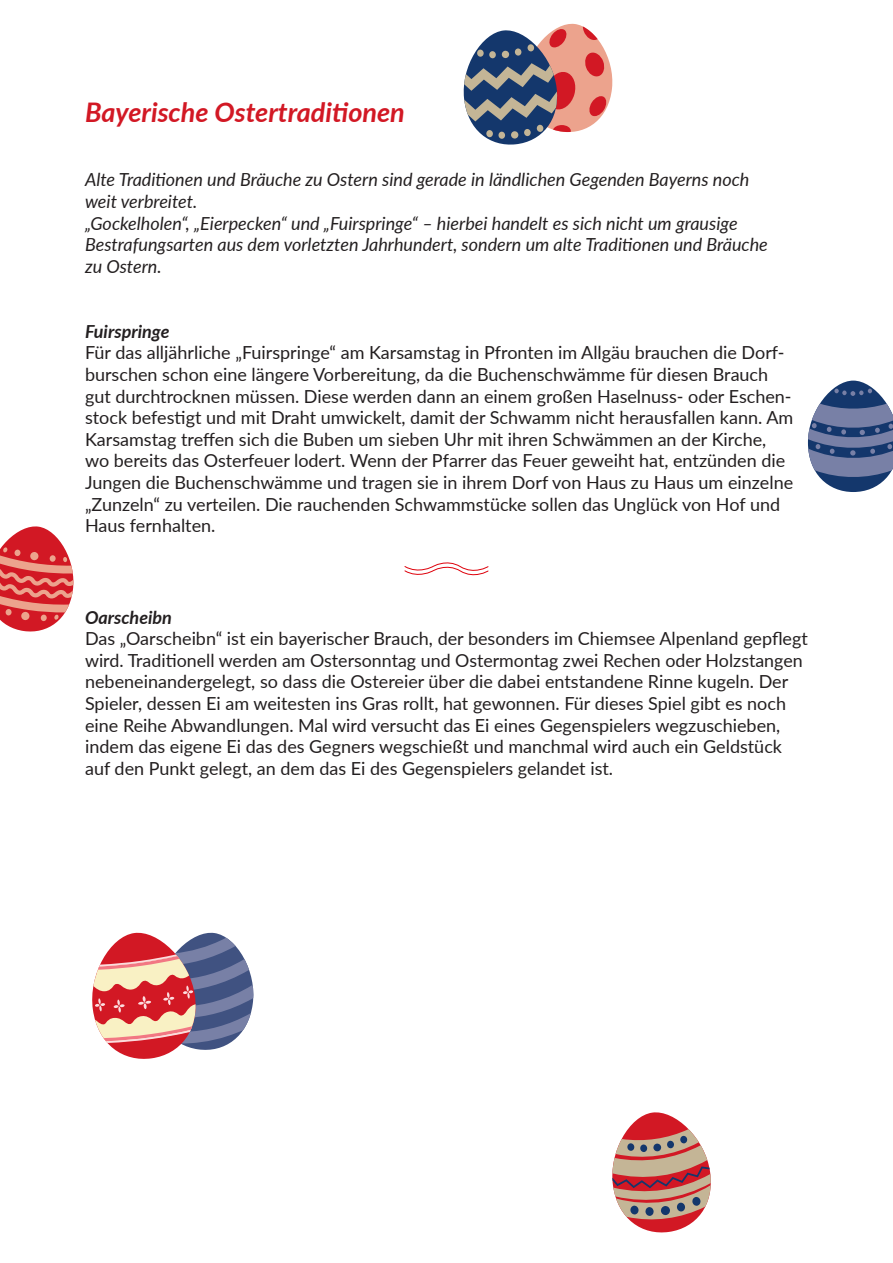
<style>
.page{position:relative;width:893px;height:1263px;background:#fff}
.page>*{position:absolute;margin:0;border:0;box-sizing:border-box;transform-origin:0 0}
.t1{font:italic 700 27px "Lato";color:#d21824}
.t2{font:18px/21.6px "Lato";color:#231f20}
.t3{font:italic 18px/21.6px "Lato";color:#231f20}
.t4{font:italic 700 18px "Lato";color:#231f20}
</style>
<div class="page">
<svg style="left:404px;top:562px;width:85px;height:14px"></svg>
<svg style="left:612px;top:1112px;width:99px;height:121px"></svg>
<svg style="left:463px;top:23px;width:150px;height:122px"></svg>
<svg style="left:0;top:526px;width:74px;height:106px"></svg>
<div style="left:5px;top:609px;width:7px;height:7px;background:#eca38d;border-radius:50%"></div>
<svg style="left:92px;top:932px;width:162px;height:127px"></svg>
<svg style="left:808px;top:381px;width:85px;height:111px"></svg>
<h1 class="t1" style="left:85px;top:92px;width:321px">Bayerische Ostertraditionen</h1>
<p class="t3" style="left:85px;top:168px;width:684px">Alte Traditionen und Bräuche zu Ostern sind gerade in ländlichen Gegenden Bayerns noch weit verbreitet.<br>„Gockelholen“, „Eierpecken“ und „Fuirspringe“ – hierbei handelt es sich nicht um grausige Bestrafungsarten aus dem vorletzten Jahrhundert, sondern um alte Traditionen und Bräuche zu Ostern.</p>
<p class="t4" style="left:85px;top:318px;width:86px">Fuirspringe</p>
<p class="t2" style="left:85px;top:341px;width:710px">Für das alljährliche „Fuirspringe“ am Karsamstag in Pfronten im Allgäu brauchen die Dorf&shy;burschen schon eine längere Vorbereitung, da die Buchenschwämme für diesen Brauch gut durchtrocknen müssen. Diese werden dann an einem großen Haselnuss- oder Eschen&shy;stock befestigt und mit Draht umwickelt, damit der Schwamm nicht herausfallen kann. Am Karsamstag treffen sich die Buben um sieben Uhr mit ihren Schwämmen an der Kirche, wo bereits das Osterfeuer lodert. Wenn der Pfarrer das Feuer geweiht hat, entzünden die Jungen die Buchenschwämme und tragen sie in ihrem Dorf von Haus zu Haus um einzelne „Zunzeln“ zu verteilen. Die rauchenden Schwammstücke sollen das Unglück von Hof und Haus fernhalten.</p>
<p class="t4" style="left:85px;top:604px;width:88px">Oarscheibn</p>
<p class="t2" style="left:85px;top:627px;width:724px">Das „Oarscheibn“ ist ein bayerischer Brauch, der besonders im Chiemsee Alpenland gepflegt wird. Traditionell werden am Ostersonntag und Ostermontag zwei Rechen oder Holzstangen nebeneinandergelegt, so dass die Ostereier über die dabei entstandene Rinne kugeln. Der Spieler, dessen Ei am weitesten ins Gras rollt, hat gewonnen. Für dieses Spiel gibt es noch eine Reihe Abwandlungen. Mal wird versucht das Ei eines Gegenspielers wegzuschieben, indem das eigene Ei das des Gegners wegschießt und manchmal wird auch ein Geldstück auf den Punkt gelegt, an dem das Ei des Gegenspielers gelandet ist.</p>
</div>
